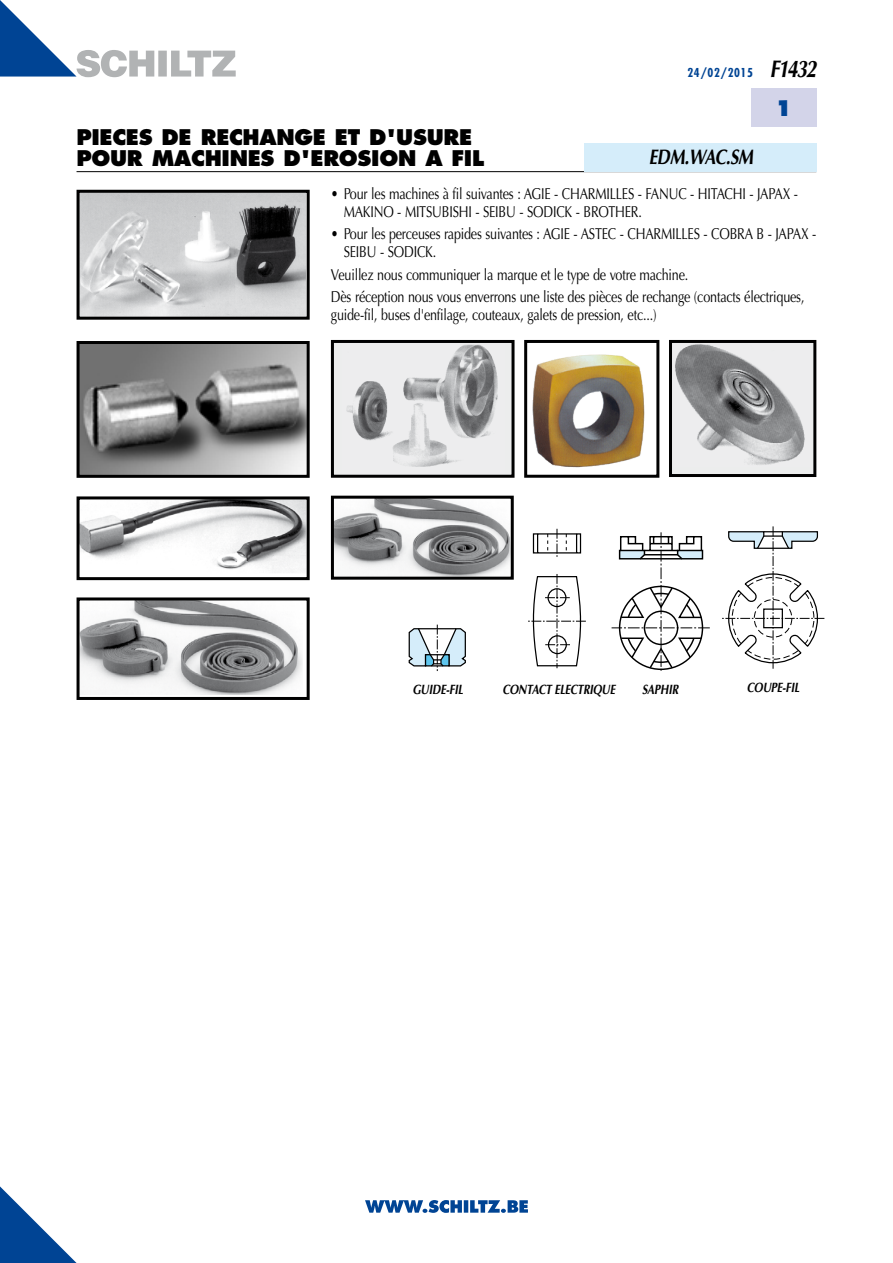
<style>
.page{position:relative;width:893px;height:1263px;background:#fff}
.page>*{position:absolute;margin:0;border:0;box-sizing:border-box;transform-origin:0 0}
.t1{font:800 21px/21px "Futura";letter-spacing:-.015em;color:#000}
.t2{font:italic 700 21px "Optima";letter-spacing:-.015em;color:#000;scale:.8 1}
.t3{font:800 21px "Futura";color:#004494}
.t4{font:15.75px/18px "Optima";letter-spacing:-.015em;color:#000;scale:.8 1}
.t5{font:italic 700 13.5px "Optima";letter-spacing:-.015em;color:#000;scale:.8 1}
.t6{font:700 condensed 12px "Futura";letter-spacing:.05em;color:#004494}
.s1{font-family:"Optima";font-style:italic;font-stretch:normal;font-size:24px;color:#000}
</style>
<div class="page">
<svg style="left:0;top:1186px;width:77px;height:77px"></svg>
<div style="left:751px;top:89px;width:65px;height:38px;background:#d3d4e9"></div>
<hr style="left:77px;top:171px;width:739px;height:1px;background:#000">
<div style="left:584px;top:143px;width:232px;height:28px;background:#d5edfa"></div>
<svg style="left:0;top:0;width:236px;height:77px"></svg>
<svg style="left:365px;top:1200px;width:163px;height:13px"></svg>
<img style="left:81px;top:194px;width:225px;height:122px">
<div style="left:77px;top:190px;width:233px;height:130px;border:3px solid #000"></div>
<div style="left:670px;top:341px;width:145px;height:134px;background:#eceded"></div>
<img style="left:675px;top:344px;width:130px;height:121px">
<div style="left:669px;top:340px;width:147px;height:137px;border:3px solid #000"></div>
<div style="left:332px;top:341px;width:181px;height:135px;background:#eceded"></div>
<img style="left:346px;top:344px;width:152px;height:123px">
<div style="left:331px;top:340px;width:183px;height:138px;border:3px solid #000"></div>
<img style="left:81px;top:345px;width:225px;height:129px">
<div style="left:77px;top:341px;width:233px;height:137px;border:3px solid #000"></div>
<img style="left:532px;top:354px;width:113px;height:114px">
<div style="left:524px;top:340px;width:135px;height:138px;border:3px solid #000"></div>
<img style="left:81px;top:500px;width:225px;height:73px">
<div style="left:77px;top:496px;width:233px;height:84px;border:3px solid #000"></div>
<svg style="left:722px;top:526px;width:102px;height:143px"></svg>
<hr style="left:758px;top:548px;width:30px;height:1px;background:#000">
<svg style="left:612px;top:532px;width:98px;height:139px"></svg>
<svg style="left:408px;top:625px;width:58px;height:46px"></svg>
<svg style="left:528px;top:574px;width:58px;height:94px"></svg>
<svg style="left:532px;top:529px;width:50px;height:28px"></svg>
<img style="left:335px;top:500px;width:175px;height:76px">
<div style="left:331px;top:496px;width:183px;height:84px;border:3px solid #000"></div>
<img style="left:81px;top:601px;width:222px;height:94px">
<div style="left:77px;top:597px;width:233px;height:103px;border:3px solid #000"></div>
<p class="t6" style="left:687px;top:65px;width:130px">24/02/2015 <span class="s1">F1432</span></p>
<h1 class="t3" style="left:775px;top:95px;width:19px">1</h1>
<h1 class="t1" style="left:77px;top:126px;width:409px">PIECES DE RECHANGE ET D'USURE<br>POUR MACHINES D'EROSION A FIL</h1>
<h1 class="t2" style="left:649px;top:145px;width:132px">EDM.WAC.SM</h1>
<p class="t4" style="left:344px;top:185px;width:570px;text-indent:-13px">• Pour les machines à fil suivantes : AGIE - CHARMILLES - FANUC - HITACHI - JAPAX -<br>MAKINO - MITSUBISHI - SEIBU - SODICK - BROTHER.</p>
<p class="t4" style="left:344px;top:225px;width:592px;text-indent:-13px">• Pour les perceuses rapides suivantes : AGIE - ASTEC - CHARMILLES - COBRA B - JAPAX -<br>SEIBU - SODICK.</p>
<p class="t4" style="left:331px;top:263px;width:593px;line-height:22.2px">Veuillez nous communiquer la marque et le type de votre machine.<br>Dès réception nous vous enverrons une liste des pièces de rechange (contacts électriques,</p>
<p class="t4" style="left:331px;top:306px;width:409px">guide-fil, buses d'enfilage, couteaux, galets de pression, etc...)</p>
<p class="t5" style="left:412px;top:682px;width:65px">GUIDE-FIL</p>
<p class="t5" style="left:502px;top:682px;width:142px">CONTACT ELECTRIQUE</p>
<p class="t5" style="left:642px;top:682px;width:47px">SAPHIR</p>
<p class="t5" style="left:747px;top:679px;width:67px">COUPE-FIL</p>
</div>
